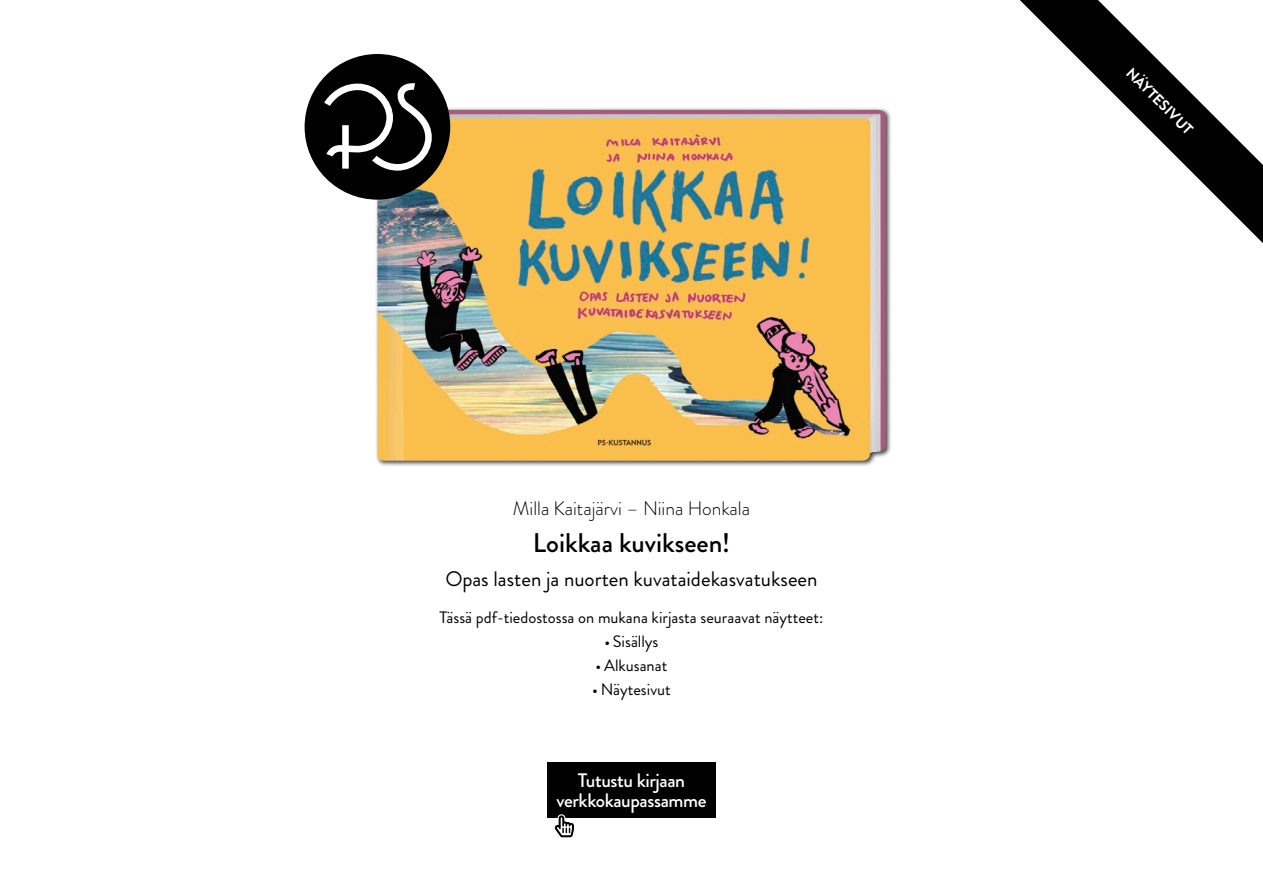
<style>
.page{position:relative;width:1263px;height:893px;background:#fff}
.page>*{position:absolute;margin:0;border:0;box-sizing:border-box;transform-origin:0 0}
.teoksen_nimi{font:500 27px "Brandon Grotesque";color:#000}
.alaotsikko{font:21px "Brandon Grotesque";color:#000}
.t1{font:500 19.5px/19.5px "Brandon Grotesque";letter-spacing:-.02em;color:#fff;text-align:center}
.tekijä_t{font:300 19.5px "Brandon Grotesque";color:#000}
.Tässä_pdf_ssä_mukana{font:16.5px "Brandon Grotesque";color:#000}
.t2{font:700 15px "Brandon Grotesque";color:#fff}
</style>
<div class="page">
<div style="left:375px;top:108px;width:517px;height:359px;background:#000;opacity:.75"></div>
<img style="left:377px;top:110px;width:508px;height:351px">
<div style="left:547px;top:762px;width:169px;height:56px;background:#000"></div>
<svg style="left:554px;top:814px;width:20px;height:24px"></svg>
<svg style="left:1020px;top:0;width:243px;height:243px"></svg>
<svg style="left:305px;top:54px;width:145px;height:146px"></svg>
<p class="tekijä_t" style="left:513px;top:495px;width:239px">Milla Kaitajärvi – Niina Honkala</p>
<p class="teoksen_nimi" style="left:533px;top:524px;width:199px">Loikkaa kuvikseen!</p>
<p class="alaotsikko" style="left:445px;top:564px;width:374px">Opas lasten ja nuorten kuvataidekasvatukseen</p>
<p class="Tässä_pdf_ssä_mukana" style="left:440px;top:605px;width:385px">Tässä pdf-tiedostossa on mukana kirjasta seuraavat näytteet:</p>
<p class="Tässä_pdf_ssä_mukana" style="left:604px;top:629px;width:56px">• Sisällys</p>
<p class="Tässä_pdf_ssä_mukana" style="left:596px;top:653px;width:73px">• Alkusanat</p>
<p class="Tässä_pdf_ssä_mukana" style="left:592px;top:677px;width:80px">• Näytesivut</p>
<p class="t1" style="left:556px;top:771px;width:152px">Tutustu kirjaan verkkokaupassamme</p>
<p class="t2" style="left:1136px;top:63px;width:89px;rotate:45deg">NÄYTESIVUT</p>
</div>
